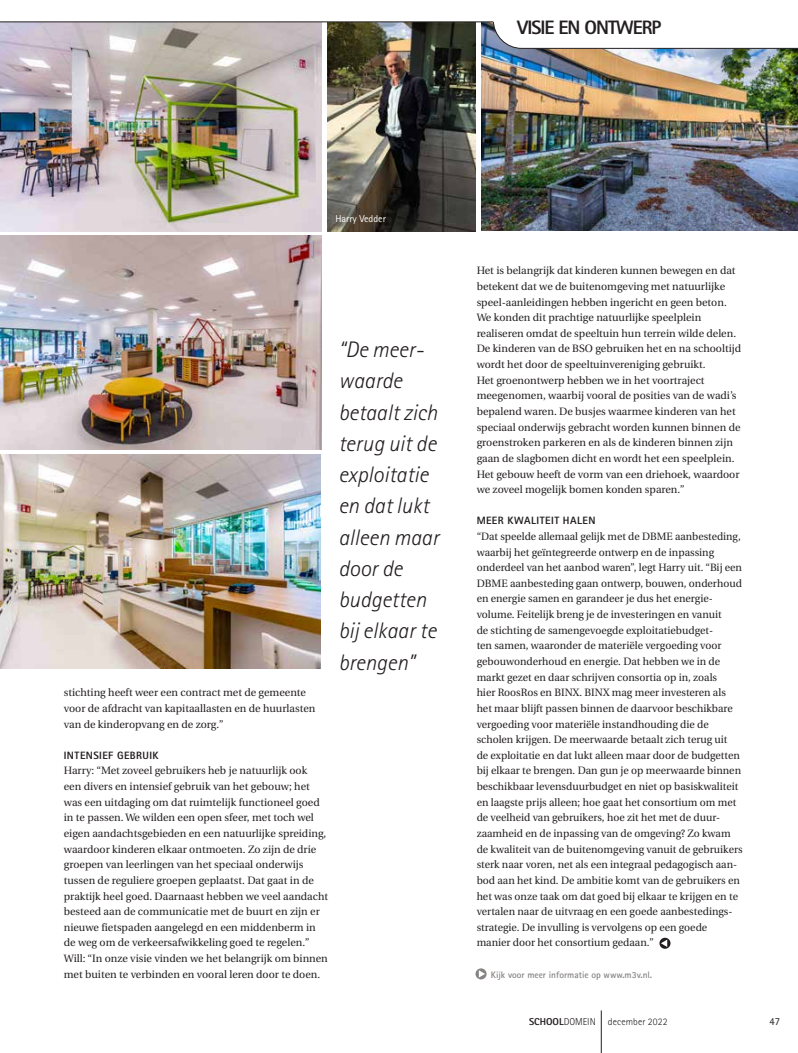
<style>
.page{position:relative;width:798px;height:1053px;background:#fff}
.page>*{position:absolute;margin:0;border:0;box-sizing:border-box;transform-origin:0 0}
.t1{font:italic 300 22.5px/31.2px "Rotis Sans Serif";color:#231f20}
.t2{font:800 19.38px "Rotis Sans Serif";letter-spacing:-.05em;color:#231f20}
.t3{font:10.62px/15.6px "Utopia";color:#231f20}
.t4{font:800 10.62px "Rotis Sans Serif";letter-spacing:.04em;color:#231f20}
.t5{font:10.62px "Rotis Sans Serif";color:#231f20}
.t6{font:300 10px "Rotis Sans Serif";letter-spacing:.005em;color:#231f20}
.t7{font:10px "Rotis Sans Serif";color:#fff}
.t8{font:700 9.38px "Rotis Sans Serif";color:#868382}
.s1{font-weight:800}
</style>
<div class="page">
<img style="left:327px;top:23px;width:148px;height:208px">
<img style="left:481px;top:23px;width:316px;height:208px">
<svg style="left:475px;top:968px;width:11px;height:11px"></svg>
<svg style="left:478px;top:970px;width:7px;height:7px"></svg>
<svg style="left:659px;top:937px;width:11px;height:11px"></svg>
<svg style="left:660px;top:939px;width:7px;height:7px"></svg>
<hr style="left:600px;top:1010px;width:1px;height:42px;background:#231f20">
<img style="left:0;top:454px;width:320px;height:214px">
<img style="left:0;top:23px;width:321px;height:208px">
<img style="left:0;top:235px;width:321px;height:214px">
<svg style="left:493px;top:22px;width:304px;height:27px"></svg>
<hr style="left:0;top:22px;width:493px;height:1px;background:#231f20">
<h2 class="t2" style="left:517px;top:15px;width:145px">VISIE EN ONTWERP</h2>
<p class="t7" style="left:335px;top:213px;width:52px">Harry Vedder</p>
<p class="t3" style="left:64px;top:685px;width:253px">stichting heeft weer een contract met de gemeente voor de afdracht van kapitaallasten en de huurlasten van de kinderopvang en de zorg.”</p>
<p class="t4" style="left:64px;top:748px;width:96px">INTENSIEF GEBRUIK</p>
<p class="t3" style="left:64px;top:763px;width:266px">Harry: “Met zoveel gebruikers heb je natuurlijk ook<br>een divers en intensief gebruik van het gebouw; het was een uitdaging om dat ruimtelijk functioneel goed in te passen. We wilden een open sfeer, met toch wel eigen aandachtsgebieden en een natuurlijke spreiding, waardoor kinderen elkaar ontmoeten. Zo zijn de drie groepen van leerlingen van het speciaal onderwijs tussen de reguliere groepen geplaatst. Dat gaat in de praktijk heel goed. Daarnaast hebben we veel aandacht besteed aan de communicatie met de buurt en zijn er nieuwe fietspaden aangelegd en een middenberm in de weg om de verkeersafwikkeling goed te regelen.” Will: “In onze visie vinden we het belangrijk om binnen met buiten te verbinden en vooral leren door te doen.</p>
<h1 class="t1" style="left:338px;top:334px;width:102px">“De meer&shy;waarde betaalt zich terug uit de exploitatie en dat lukt alleen maar door de budgetten bij elkaar te brengen”</h1>
<p class="t3" style="left:476px;top:263px;width:266px">Het is belangrijk dat kinderen kunnen bewegen en dat betekent dat we de buitenomgeving met natuurlijke speel-aanleidingen hebben ingericht en geen beton.<br>We konden dit prachtige natuurlijke speelplein realiseren omdat de speeltuin hun terrein wilde delen.<br>De kinderen van de BSO gebruiken het en na schooltijd wordt het door de speeltuinvereniging gebruikt.<br>Het groenontwerp hebben we in het voortraject meegenomen, waarbij vooral de posities van de wadi’s bepalend waren. De busjes waarmee kinderen van het speciaal onderwijs gebracht worden kunnen binnen de groenstroken parkeren en als de kinderen binnen zijn gaan de slagbomen dicht en wordt het een speelplein.<br>Het gebouw heeft de vorm van een driehoek, waardoor we zoveel mogelijk bomen konden sparen.”</p>
<p class="t4" style="left:476px;top:514px;width:120px">MEER KWALITEIT HALEN</p>
<p class="t3" style="left:476px;top:528px;width:267px">“Dat speelde allemaal gelijk met de DBME aanbesteding, waarbij het geïntegreerde ontwerp en de inpassing onderdeel van het aanbod waren”, legt Harry uit. “Bij een DBME aanbesteding gaan ontwerp, bouwen, onderhoud en energie samen en garandeer je dus het energie&shy;volume. Feitelijk breng je de investeringen en vanuit<br>de stichting de samengevoegde exploitatiebudget-<br>ten samen, waaronder de materiële vergoeding voor gebouwonderhoud en energie. Dat hebben we in de markt gezet en daar schrijven consortia op in, zoals<br>hier RoosRos en BINX. BINX mag meer investeren als het maar blijft passen binnen de daarvoor beschikbare vergoeding voor materiële instandhouding die de scholen krijgen. De meerwaarde betaalt zich terug uit<br>de exploitatie en dat lukt alleen maar door de budgetten bij elkaar te brengen. Dan gun je op meerwaarde binnen beschikbaar levensduurbudget en niet op basiskwaliteit en laagste prijs alleen; hoe gaat het consortium om met de veelheid van gebruikers, hoe zit het met de duur&shy;zaamheid en de inpassing van de omgeving? Zo kwam de kwaliteit van de buitenomgeving vanuit de gebruikers sterk naar voren, net als een integraal pedagogisch aan&shy;bod aan het kind. De ambitie komt van de gebruikers en het was onze taak om dat goed bij elkaar te krijgen en te vertalen naar de uitvraag en een goede aanbestedings&shy;strategie. De invulling is vervolgens op een goede manier door het consortium gedaan.”</p>
<p class="t8" style="left:490px;top:968px;width:163px">Kijk voor meer informatie op www.m3v.nl.</p>
<p class="t6" style="left:529px;top:1015px;width:140px"><span class="s1">SCHOOL</span>DOMEIN december 2022</p>
<p class="t5" style="left:769px;top:1014px;width:12px">47</p>
</div>
